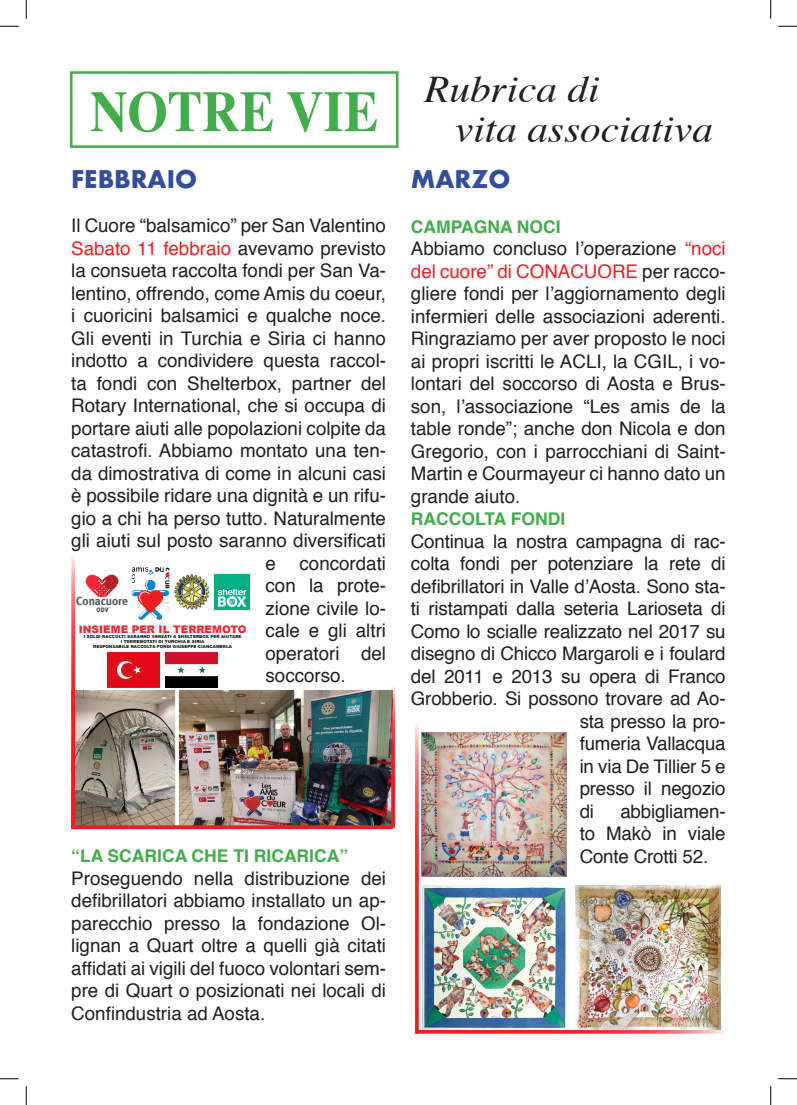
<style>
.page{position:relative;width:797px;height:1105px;background:#fff}
.page>*{position:absolute;margin:0;border:0;box-sizing:border-box;transform-origin:0 0}
.t1{font:700 57.5px "Times";color:#40ae49;scale:.9 1}
.t2{font:italic 37.5px/40px "Times";color:#231f20;scale:1.1 1}
.t3{font:700 23.75px "Futura";color:#324ea1}
.t4{font:18.75px/22.5px "Helvetica";color:#231f20;text-align:justify}
.t5{font:18.75px "Helvetica";color:#ee1d23}
.t6{font:700 17.5px "Helvetica";color:#40ae49}
.t7{font:700 11.75px "Meta";color:#54575a}
.t8{font:900 10.5px "Arial";color:#f92634}
.t9{font:900 6.25px "Helvetica Neue";color:#54575a;scale:.82 1}
.t10{font:700 5.88px "Meta";letter-spacing:.1em;color:#54575a}
.t11{font:900 4.12px/5px "Arial";color:#231f20;text-align:center}
.s1{color:#231f20}
.s2{color:#ee1d23}
</style>
<div class="page">
<div style="left:70px;top:71px;width:328px;height:77px;border:2px solid #40ae49"></div>
<img style="left:145px;top:567px;width:19px;height:5px">
<img style="left:174px;top:574px;width:36px;height:36px">
<svg style="left:85px;top:574px;width:34px;height:23px"></svg>
<img style="left:108px;top:653px;width:52px;height:34px">
<img style="left:166px;top:653px;width:51px;height:34px">
<img style="left:214px;top:574px;width:35px;height:36px">
<img style="left:179px;top:690px;width:212px;height:135px">
<img style="left:75px;top:690px;width:100px;height:135px">
<svg style="left:419px;top:1030px;width:306px;height:4px"></svg>
<svg style="left:71px;top:825px;width:322px;height:4px"></svg>
<svg style="left:415px;top:723px;width:4px;height:311px"></svg>
<img style="left:421px;top:733px;width:145px;height:143px">
<img style="left:422px;top:885px;width:145px;height:144px">
<img style="left:575px;top:885px;width:145px;height:144px">
<svg style="left:71px;top:556px;width:4px;height:271px"></svg>
<svg style="left:175px;top:690px;width:4px;height:135px"></svg>
<svg style="left:391px;top:687px;width:4px;height:141px"></svg>
<svg style="left:0;top:25px;width:19px;height:2px"></svg>
<svg style="left:778px;top:25px;width:19px;height:2px"></svg>
<svg style="left:0;top:1078px;width:19px;height:1px"></svg>
<svg style="left:778px;top:1078px;width:19px;height:1px"></svg>
<svg style="left:25px;top:0;width:2px;height:19px"></svg>
<svg style="left:25px;top:1086px;width:2px;height:19px"></svg>
<svg style="left:770px;top:0;width:1px;height:19px"></svg>
<svg style="left:770px;top:1086px;width:1px;height:19px"></svg>
<h1 class="t1" style="left:90px;top:57px;width:322px">NOTRE VIE</h1>
<p class="t3" style="left:71px;top:162px;width:127px">FEBBRAIO</p>
<p class="t4" style="left:71px;top:215px;width:316px">Il Cuore “balsamico” per San Valentino</p>
<p class="t5" style="left:71px;top:234px;width:316px">Sabato 11 febbraio <span class="s1">avevamo previsto</span></p>
<p class="t4" style="left:71px;top:260px;width:316px">la consueta raccolta fondi per San Va-</p>
<p class="t4" style="left:71px;top:282px;width:316px">lentino, offrendo, come Amis du coeur,</p>
<p class="t4" style="left:71px;top:305px;width:316px">i cuoricini balsamici e qualche noce.</p>
<p class="t4" style="left:71px;top:327px;width:316px">Gli eventi in Turchia e Siria ci hanno</p>
<p class="t4" style="left:71px;top:350px;width:316px">indotto a condividere questa raccol-</p>
<p class="t4" style="left:71px;top:372px;width:316px">ta fondi con Shelterbox, partner del</p>
<p class="t4" style="left:71px;top:395px;width:316px">Rotary International, che si occupa di</p>
<p class="t4" style="left:71px;top:417px;width:316px">portare aiuti alle popolazioni colpite da</p>
<p class="t4" style="left:71px;top:440px;width:316px">catastrofi. Abbiamo montato una ten-</p>
<p class="t4" style="left:71px;top:462px;width:316px">da dimostrativa di come in alcuni casi</p>
<p class="t4" style="left:71px;top:485px;width:316px">è possibile ridare una dignità e un rifu-</p>
<p class="t4" style="left:71px;top:507px;width:316px">gio a chi ha perso tutto. Naturalmente</p>
<p class="t4" style="left:71px;top:530px;width:316px">gli aiuti sul posto saranno diversificati</p>
<p class="t4" style="left:265px;top:552px;width:12px">e</p>
<p class="t4" style="left:265px;top:552px;width:122px;text-indent:34px">concordati con la prote&shy;zione civile lo&shy;cale e gli altri operatori del soccorso.</p>
<p class="t7" style="left:76px;top:594px;width:53px">Conacuore</p>
<p class="t10" style="left:92px;top:607px;width:21px">ONLUS</p>
<p class="t9" style="left:96px;top:606px;width:16px">ODV</p>
<p class="t8" style="left:79px;top:621px;width:169px">INSIEME PER IL TERREMOTO</p>
<p class="t11" style="left:84px;top:634px;width:159px">I SOLDI RACCOLTI SARANNO VERSATI A SHELTERBOX PER AIUTARE<br>I TERREMOTATI DI TURCHIA E SIRIA<br>RESPONSABILE RACCOLTA FONDI GIUSEPPE CIANCAMERLA</p>
<p class="t6" style="left:71px;top:842px;width:278px">“LA SCARICA CHE TI RICARICA”</p>
<p class="t4" style="left:71px;top:867px;width:316px">Proseguendo nella distribuzione dei defibrillatori abbiamo installato un ap&shy;parecchio presso la fondazione Ol&shy;lignan a Quart oltre a quelli già citati affidati ai vigili del fuoco volontari sem&shy;pre di Quart o posizionati nei locali di Confindustria ad Aosta.</p>
<h2 class="t2" style="left:455px;top:67px;width:236px;text-indent:-31px">Rubrica di<br>vita associativa</h2>
<p class="t3" style="left:411px;top:162px;width:101px">MARZO</p>
<p class="t6" style="left:411px;top:212px;width:151px">CAMPAGNA NOCI</p>
<p class="t4" style="left:411px;top:238px;width:316px">Abbiamo concluso l’operazione <span class="s2">“noci del cuore” di CONACUORE</span> per racco&shy;gliere fondi per l’aggiornamento degli infermieri delle associazioni aderenti.<br>Ringraziamo per aver proposto le noci ai propri iscritti le ACLI, la CGIL, i vo&shy;lontari del soccorso di Aosta e Brus&shy;son, l’associazione “Les amis de la table ronde”; anche don Nicola e don Gregorio, con i parrocchiani di Saint-Martin e Courmayeur ci hanno dato un grande aiuto.</p>
<p class="t6" style="left:411px;top:505px;width:156px">RACCOLTA FONDI</p>
<p class="t4" style="left:411px;top:530px;width:316px">Continua la nostra campagna di rac-</p>
<p class="t4" style="left:411px;top:553px;width:316px">colta fondi per potenziare la rete di</p>
<p class="t4" style="left:411px;top:575px;width:316px">defibrillatori in Valle d’Aosta. Sono sta-</p>
<p class="t4" style="left:411px;top:598px;width:316px">ti ristampati dalla seteria Larioseta di</p>
<p class="t4" style="left:411px;top:620px;width:316px">Como lo scialle realizzato nel 2017 su</p>
<p class="t4" style="left:411px;top:643px;width:316px">disegno di Chicco Margaroli e i foulard</p>
<p class="t4" style="left:411px;top:665px;width:316px">del 2011 e 2013 su opera di Franco</p>
<p class="t4" style="left:411px;top:688px;width:316px">Grobberio. Si possono trovare ad Ao-</p>
<p class="t4" style="left:579px;top:710px;width:147px">sta presso la pro-</p>
<p class="t4" style="left:579px;top:733px;width:147px">fumeria Vallacqua</p>
<p class="t4" style="left:579px;top:755px;width:147px">in via De Tillier 5 e</p>
<p class="t4" style="left:579px;top:778px;width:147px">presso il negozio</p>
<p class="t4" style="left:579px;top:800px;width:16px">di</p>
<p class="t4" style="left:579px;top:800px;width:147px;text-indent:41px">abbigliamen&shy;to Makò in viale Conte Crotti 52.</p>
</div>
